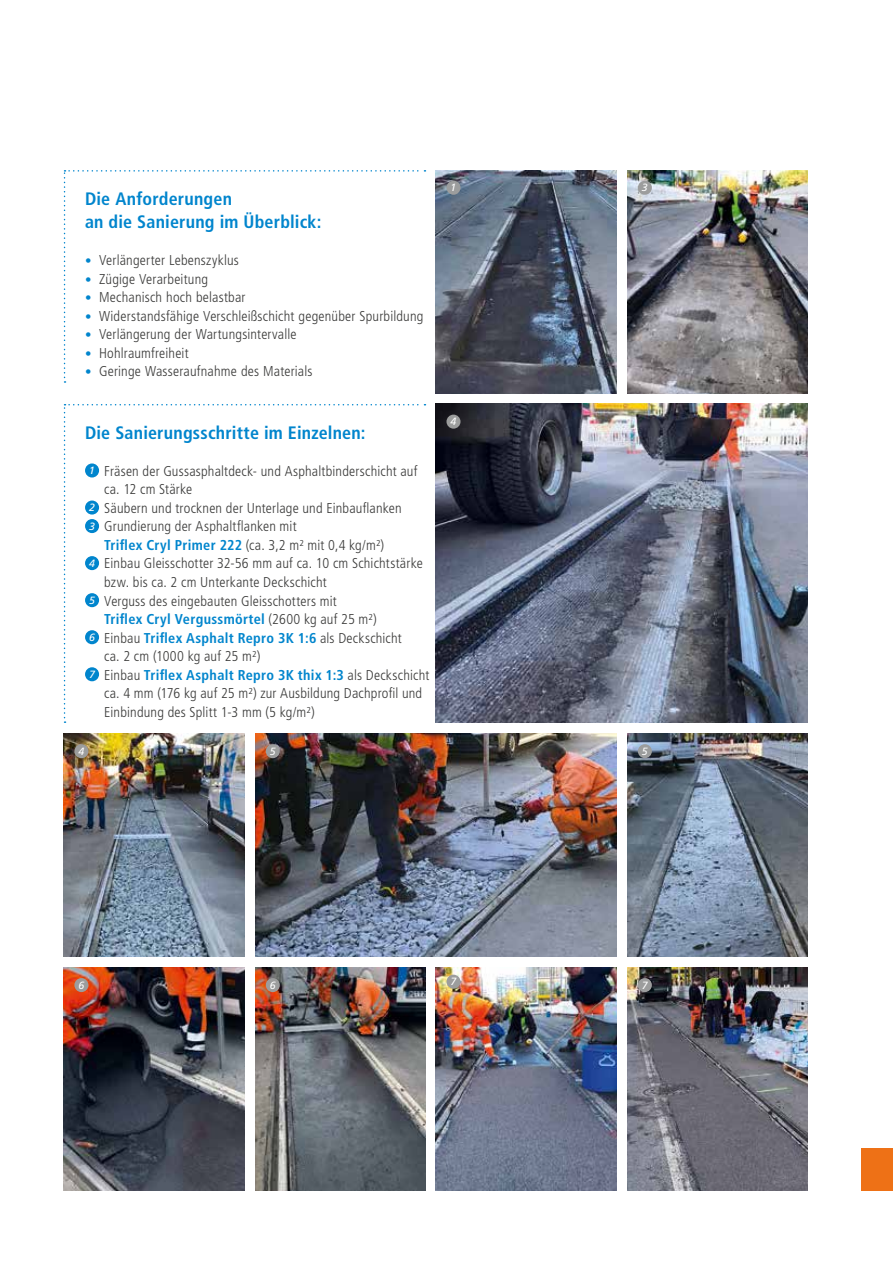
<style>
.page{position:relative;width:893px;height:1263px;background:#fff}
.page>*{position:absolute;margin:0;border:0;box-sizing:border-box;transform-origin:0 0}
.t1{font:700 condensed 18px/23.4px "Frutiger LT Pro";letter-spacing:.01em;color:#0085cd}
.t2{font:300 condensed 14.25px "Frutiger LT Pro";letter-spacing:.015em;color:#3b3b3a}
.t3{font:700 condensed 14.25px "Frutiger LT Pro";letter-spacing:.02em;color:#0085cd}
.t4{font:italic 10.5px "Frutiger LT Pro";color:#fff}
.s1{font-size:12.9px;color:#0085cd}
.s2{font-weight:400;font-style:italic;font-stretch:normal;font-size:10.5px;color:#fff}
.s3{font-weight:700;color:#0085cd}
.s4{font-weight:300;color:#3b3b3a}
</style>
<div class="page">
<svg style="left:64px;top:170px;width:361px;height:213px"></svg>
<div style="left:861px;top:1148px;width:32px;height:43px;background:#ee7116"></div>
<img style="left:627px;top:967px;width:181px;height:224px">
<img style="left:436px;top:404px;width:372px;height:319px">
<img style="left:64px;top:733px;width:180px;height:224px">
<img style="left:627px;top:170px;width:181px;height:223px">
<img style="left:255px;top:733px;width:362px;height:224px">
<img style="left:627px;top:733px;width:181px;height:224px">
<img style="left:64px;top:967px;width:180px;height:224px">
<div style="left:446px;top:415px;width:14px;height:14px;background:#9c9d9d;border-radius:50%"></div>
<svg style="left:64px;top:404px;width:361px;height:319px"></svg>
<div style="left:638px;top:181px;width:14px;height:14px;background:#9c9d9d;border-radius:50%"></div>
<div style="left:266px;top:744px;width:14px;height:14px;background:#9c9d9d;border-radius:50%"></div>
<div style="left:74px;top:978px;width:14px;height:14px;background:#9c9d9d;border-radius:50%"></div>
<img style="left:255px;top:967px;width:170px;height:224px">
<img style="left:436px;top:967px;width:181px;height:224px">
<div style="left:446px;top:975px;width:14px;height:14px;background:#9c9d9d;border-radius:50%"></div>
<div style="left:266px;top:978px;width:14px;height:14px;background:#9c9d9d;border-radius:50%"></div>
<img style="left:436px;top:170px;width:181px;height:223px">
<div style="left:446px;top:181px;width:14px;height:14px;background:#9c9d9d;border-radius:50%"></div>
<div style="left:638px;top:978px;width:14px;height:14px;background:#9c9d9d;border-radius:50%"></div>
<div style="left:74px;top:744px;width:14px;height:14px;background:#9c9d9d;border-radius:50%"></div>
<div style="left:638px;top:744px;width:14px;height:14px;background:#9c9d9d;border-radius:50%"></div>
<p class="t1" style="left:85px;top:187px;width:238px">Die Anforderungen<br>an die Sanierung im Überblick:</p>
<p class="t2" style="left:85px;top:252px;width:155px"><span class="s1">•</span> Verlängerter Lebenszyklus</p>
<p class="t2" style="left:85px;top:271px;width:125px"><span class="s1">•</span> Zügige Verarbeitung</p>
<p class="t2" style="left:85px;top:289px;width:162px"><span class="s1">•</span> Mechanisch hoch belastbar</p>
<p class="t2" style="left:85px;top:308px;width:340px"><span class="s1">•</span> Widerstandsfähige Verschleißschicht gegenüber Spurbildung</p>
<p class="t2" style="left:85px;top:326px;width:213px"><span class="s1">•</span> Verlängerung der Wartungsintervalle</p>
<p class="t2" style="left:85px;top:345px;width:105px"><span class="s1">•</span> Hohlraumfreiheit</p>
<p class="t2" style="left:85px;top:363px;width:229px"><span class="s1">•</span> Geringe Wasseraufnahme des Materials</p>
<p class="t1" style="left:85px;top:421px;width:282px">Die Sanierungsschritte im Einzelnen:</p>
<p class="t2" style="left:89px;top:463px;width:330px"><span class="s2">1</span> Fräsen der Gussasphaltdeck- und Asphaltbinderschicht auf</p>
<p class="t2" style="left:104px;top:481px;width:90px">ca. 12 cm Stärke</p>
<p class="t2" style="left:89px;top:500px;width:314px"><span class="s2">2</span> Säubern und trocknen der Unterlage und Einbauflanken</p>
<p class="t2" style="left:89px;top:518px;width:209px"><span class="s2">3</span> Grundierung der Asphaltflanken mit</p>
<p class="t2" style="left:104px;top:537px;width:282px"><span class="s3">Triflex Cryl Primer 222</span> (ca. 3,2 m² mit 0,4 kg/m²)</p>
<p class="t2" style="left:89px;top:555px;width:335px"><span class="s2">4</span> Einbau Gleisschotter 32-56 mm auf ca. 10 cm Schichtstärke</p>
<p class="t2" style="left:104px;top:574px;width:224px">bzw. bis ca. 2 cm Unterkante Deckschicht</p>
<p class="t2" style="left:89px;top:592px;width:249px"><span class="s2">5</span> Verguss des eingebauten Gleisschotters mit</p>
<p class="t3" style="left:104px;top:611px;width:274px">Triflex Cryl Vergussmörtel <span class="s4">(2600 kg auf 25 m²)</span></p>
<p class="t3" style="left:89px;top:629px;width:314px"><span class="s2">6</span> <span class="s4">Einbau</span> Triflex Asphalt Repro 3K 1:6 <span class="s4">als Deckschicht</span></p>
<p class="t2" style="left:104px;top:648px;width:158px">ca. 2 cm (1000 kg auf 25 m²)</p>
<p class="t3" style="left:89px;top:666px;width:342px"><span class="s2">7</span> <span class="s4">Einbau</span> Triflex Asphalt Repro 3K thix 1:3 <span class="s4">als Deckschicht</span></p>
<p class="t2" style="left:104px;top:685px;width:320px">ca. 4 mm (176 kg auf 25 m²) zur Ausbildung Dachprofil und</p>
<p class="t2" style="left:104px;top:703px;width:212px">Einbindung des Splitt 1-3 mm (5 kg/m²)</p>
<p class="t4" style="left:451px;top:182px;width:7px">1</p>
<p class="t4" style="left:451px;top:415px;width:7px">4</p>
<p class="t4" style="left:642px;top:182px;width:7px">3</p>
<p class="t4" style="left:79px;top:745px;width:7px">4</p>
<p class="t4" style="left:642px;top:745px;width:7px">5</p>
<p class="t4" style="left:270px;top:745px;width:7px">5</p>
<p class="t4" style="left:79px;top:979px;width:7px">6</p>
<p class="t4" style="left:451px;top:975px;width:7px">7</p>
<p class="t4" style="left:270px;top:979px;width:7px">6</p>
<p class="t4" style="left:642px;top:979px;width:7px">7</p>
</div>
